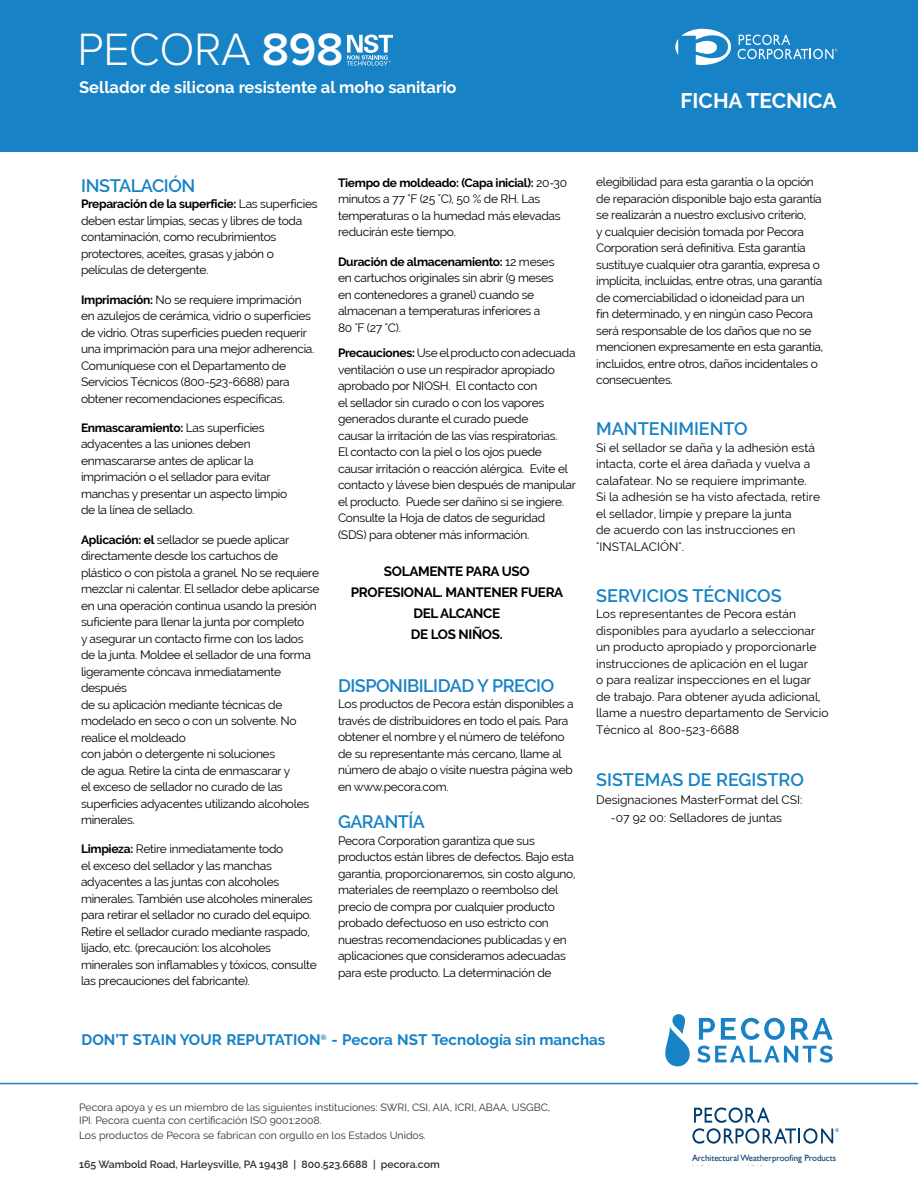
<style>
.page{position:relative;width:918px;height:1188px;background:#fff}
.page>*{position:absolute;margin:0;border:0;box-sizing:border-box;transform-origin:0 0}
.t1{font:300 47.1px "Proxima Nova";letter-spacing:-.01em;color:#fff}
.t2{font:700 21px "Raleway";color:#fff}
.t3{font:600 18px "Raleway";letter-spacing:-.01em;color:#1782c5}
.t4{font:700 16.5px "Raleway";color:#fff}
.t5{font:700 15.15px "Raleway";color:#1782c5}
.t6{font:700 13.5px/21px "Raleway";letter-spacing:-.025em;color:#000;text-align:center}
.t7{font:12px/16.5px "Raleway";letter-spacing:-.025em;color:#000}
.t8{font:12px/16.5px "Raleway";color:#000}
.t9{font:10.5px/12.6px "Raleway";color:#30302f}
.t10{font:600 10.5px "Raleway";color:#30302f}
.t11{font:9.15px "Gill Sans";color:#003b70}
.s1{font-weight:600}
.s2{font-weight:700}
</style>
<div class="page">
<div style="left:0;top:0;width:918px;height:151px;background:#1782c5"></div>
<svg style="left:347px;top:35px;width:46px;height:31px"></svg>
<svg style="left:675px;top:29px;width:56px;height:36px"></svg>
<svg style="left:738px;top:35px;width:99px;height:24px"></svg>
<hr style="left:0;top:1083px;width:918px;height:1px;background:#1782c5">
<svg style="left:692px;top:1107px;width:147px;height:37px"></svg>
<svg style="left:699px;top:1018px;width:16px;height:22px"></svg>
<svg style="left:721px;top:1018px;width:64px;height:22px"></svg>
<svg style="left:791px;top:1018px;width:42px;height:22px"></svg>
<svg style="left:665px;top:1014px;width:25px;height:53px"></svg>
<svg style="left:697px;top:1046px;width:136px;height:17px"></svg>
<h1 class="t1" style="left:78px;top:23px;width:267px">PECORA <span class="s1">898</span></h1>
<h3 class="t4" style="left:79px;top:78px;width:379px">Sellador de silicona resistente al moho sanitario</h3>
<h2 class="t2" style="left:681px;top:88px;width:158px">FICHA TECNICA</h2>
<h3 class="t3" style="left:81px;top:175px;width:116px">INSTALACIÓN</h3>
<p class="t7" style="left:81px;top:196px;width:238px"><span class="s2">Preparación de la superficie:</span> Las superficies deben estar limpias, secas y libres de toda contaminación, como recubrimientos protectores, aceites, grasas y jabón o películas de detergente.</p>
<p class="t7" style="left:81px;top:291px;width:235px"><span class="s2">Imprimación:</span> No se requiere imprimación en azulejos de cerámica, vidrio o superficies de vidrio. Otras superficies pueden requerir una imprimación para una mejor adherencia.<br>Comuníquese con el Departamento de Servicios Técnicos (800-523-6688) para obtener recomendaciones específicas.</p>
<p class="t7" style="left:81px;top:419px;width:208px"><span class="s2">Enmascaramiento:</span> Las superficies adyacentes a las uniones deben enmascararse antes de aplicar la imprimación o el sellador para evitar manchas y presentar un aspecto limpio de la línea de sellado.</p>
<p class="t7" style="left:81px;top:531px;width:240px"><span class="s2">Aplicación: el</span> sellador se puede aplicar directamente desde los cartuchos de plástico o con pistola a granel. No se requiere mezclar ni calentar. El sellador debe aplicarse en una operación continua usando la presión suficiente para llenar la junta por completo<br>y asegurar un contacto firme con los lados de la junta. Moldee el sellador de una forma ligeramente cóncava inmediatamente después<br>de su aplicación mediante técnicas de modelado en seco o con un solvente. No realice el moldeado<br>con jabón o detergente ni soluciones<br>de agua. Retire la cinta de enmascarar y<br>el exceso de sellador no curado de las superficies adyacentes utilizando alcoholes minerales.</p>
<p class="t7" style="left:81px;top:841px;width:238px"><span class="s2">Limpieza:</span> Retire inmediatamente todo<br>el exceso del sellador y las manchas adyacentes a las juntas con alcoholes minerales. También use alcoholes minerales para retirar el sellador no curado del equipo.<br>Retire el sellador curado mediante raspado, lijado, etc. (precaución: los alcoholes minerales son inflamables y tóxicos, consulte las precauciones del fabricante).</p>
<p class="t7" style="left:338px;top:174px;width:231px"><span class="s2">Tiempo de moldeado: (Capa inicial):</span> 20-30 minutos a 77 °F (25 °C), 50 % de RH. Las temperaturas o la humedad más elevadas reducirán este tiempo.</p>
<p class="t7" style="left:338px;top:253px;width:218px"><span class="s2">Duración de almacenamiento:</span> 12 meses en cartuchos originales sin abrir (9 meses en contenedores a granel) cuando se almacenan a temperaturas inferiores a 80 °F (27 °C).</p>
<p class="t7" style="left:338px;top:345px;width:239px"><span class="s2">Precauciones:</span> Use el producto con adecuada ventilación o use un respirador apropiado aprobado por NIOSH. El contacto con<br>el sellador sin curado o con los vapores generados durante el curado puede<br>causar la irritación de las vías respiratorias.<br>El contacto con la piel o los ojos puede causar irritación o reacción alérgica. Evite el contacto y lávese bien después de manipular el producto. Puede ser dañino si se ingiere.<br>Consulte la Hoja de datos de seguridad (SDS) para obtener más información.</p>
<p class="t6" style="left:351px;top:561px;width:214px">SOLAMENTE PARA USO<br>PROFESIONAL. MANTENER FUERA<br>DEL ALCANCE<br>DE LOS NIÑOS.</p>
<h3 class="t3" style="left:338px;top:675px;width:218px">DISPONIBILIDAD Y PRECIO</h3>
<p class="t7" style="left:338px;top:696px;width:237px">Los productos de Pecora están disponibles a través de distribuidores en todo el país. Para obtener el nombre y el número de teléfono de su representante más cercano, llame al número de abajo o visite nuestra página web en www.pecora.com.</p>
<h3 class="t3" style="left:338px;top:812px;width:88px">GARANTÍA</h3>
<p class="t7" style="left:338px;top:832px;width:239px">Pecora Corporation garantiza que sus productos están libres de defectos. Bajo esta garantía, proporcionaremos, sin costo alguno, materiales de reemplazo o reembolso del precio de compra por cualquier producto probado defectuoso en uso estricto con nuestras recomendaciones publicadas y en aplicaciones que consideramos adecuadas para este producto. La determinación de</p>
<p class="t7" style="left:596px;top:174px;width:229px">elegibilidad para esta garantía o la opción de reparación disponible bajo esta garantía se realizarán a nuestro exclusivo criterio,<br>y cualquier decisión tomada por Pecora Corporation será definitiva. Esta garantía sustituye cualquier otra garantía, expresa o implícita, incluidas, entre otras, una garantía de comerciabilidad o idoneidad para un<br>fin determinado, y en ningún caso Pecora será responsable de los daños que no se mencionen expresamente en esta garantía, incluidos, entre otros, daños incidentales o consecuentes.</p>
<h3 class="t3" style="left:596px;top:419px;width:153px">MANTENIMIENTO</h3>
<p class="t8" style="left:596px;top:439px;width:225px">Si el sellador se daña y la adhesión está intacta, corte el área dañada y vuelva a calafatear. No se requiere imprimante.<br>Si la adhesión se ha visto afectada, retire el sellador, limpie y prepare la junta<br>de acuerdo con las instrucciones en "INSTALACIÓN".</p>
<h3 class="t3" style="left:596px;top:585px;width:187px">SERVICIOS TÉCNICOS</h3>
<p class="t8" style="left:596px;top:606px;width:234px">Los representantes de Pecora están disponibles para ayudarlo a seleccionar un producto apropiado y proporcionarle instrucciones de aplicación en el lugar<br>o para realizar inspecciones en el lugar de trabajo. Para obtener ayuda adicional, llame a nuestro departamento de Servicio Técnico al 800-523-6688</p>
<h3 class="t3" style="left:596px;top:769px;width:209px">SISTEMAS DE REGISTRO</h3>
<p class="t8" style="left:596px;top:790px;width:208px;line-height:18px;text-align:center">Designaciones MasterFormat del CSI: -07 92 00: Selladores de juntas</p>
<p class="t5" style="left:82px;top:1031px;width:525px">DON’T STAIN YOUR REPUTATION<sup>®</sup> - Pecora NST Tecnología sin manchas</p>
<p class="t9" style="left:79px;top:1101px;width:473px">Pecora apoya y es un miembro de las siguientes instituciones: SWRI, CSI, AIA, ICRI, ABAA, USGBC,<br>IPI. Pecora cuenta con certificación ISO 9001:2008.</p>
<p class="t9" style="left:79px;top:1129px;width:348px">Los productos de Pecora se fabrican con orgullo en los Estados Unidos.</p>
<p class="t10" style="left:79px;top:1158px;width:362px">165 Wambold Road, Harleysville, PA 19438 | 800.523.6688 | pecora.com</p>
<p class="t11" style="left:692px;top:1153px;width:146px">Architectural Weatherproofing Products</p>
</div>
